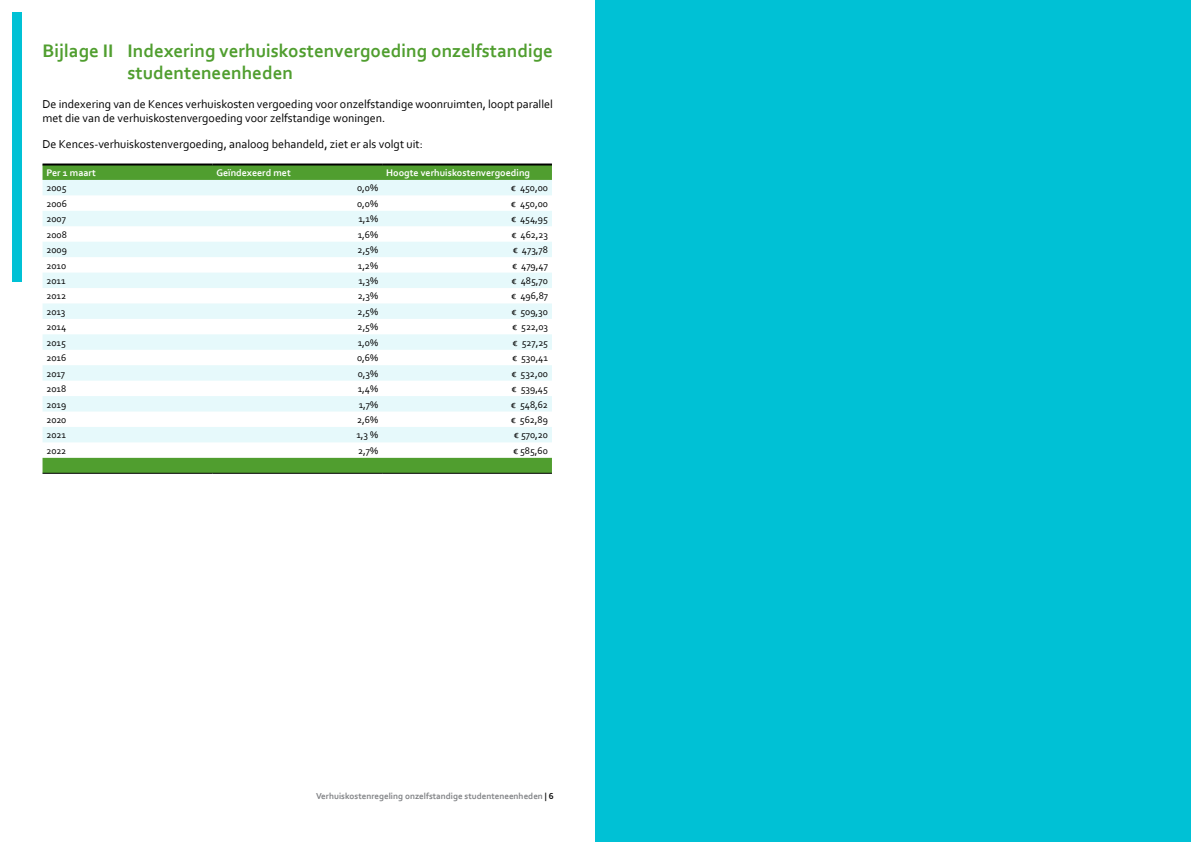
<style>
.page{position:relative;width:1191px;height:842px;background:#fff}
.page>*{position:absolute;margin:0;border:0;box-sizing:border-box;transform-origin:0 0}
.t1{font:700 19px/22.8px "Corbel";color:#509e2f}
.Basis_tekst{font:12px/14.4px "Corbel";color:#000}
.Tabel__cijfers__N{font:10px "Corbel";color:#000}
.Tabel__basistekst{font:10px "Corbel";color:#000}
.Tabel__header_footer{font:700 10px "Corbel";color:#fff}
.t2{font:700 9px "Corbel";color:#808285}
.s1{color:#000}
</style>
<div class="page">
<div style="left:595px;top:0;width:596px;height:842px;background:#00c1d5"></div>
<div style="left:12px;top:12px;width:10px;height:269px;background:#00c1d5"></div>
<svg style="left:43px;top:165px;width:509px;height:308px;fill:#509e2f"></svg>
<svg style="left:43px;top:180px;width:509px;height:262px;fill:#e8f9fb"></svg>
<hr style="left:43px;top:163px;width:169px;height:2px;background:#000">
<hr style="left:212px;top:163px;width:170px;height:2px;background:#000">
<hr style="left:382px;top:163px;width:170px;height:2px;background:#000">
<hr style="left:43px;top:473px;width:169px;height:1px;background:#000">
<hr style="left:212px;top:473px;width:170px;height:1px;background:#000">
<hr style="left:382px;top:473px;width:170px;height:1px;background:#000">
<p class="t1" style="left:128px;top:38px;width:427px;text-indent:-85px">Bijlage II Indexering verhuiskostenvergoeding onzelfstandige studenteneenheden</p>
<p class="Basis_tekst" style="left:43px;top:97px;width:512px">De indexering van de Kences verhuiskosten vergoeding voor onzelfstandige woonruimten, loopt parallel met die van de verhuiskostenvergoeding voor zelfstandige woningen.</p>
<p class="Basis_tekst" style="left:43px;top:137px;width:382px">De Kences-verhuiskostenvergoeding, analoog behandeld, ziet er als volgt uit:</p>
<p class="Tabel__header_footer" style="left:47px;top:166px;width:51px">Per 1 maart</p>
<p class="Tabel__header_footer" style="left:216px;top:166px;width:76px">Geïndexeerd met</p>
<p class="Tabel__header_footer" style="left:386px;top:166px;width:145px">Hoogte verhuiskostenvergoeding</p>
<p class="Tabel__basistekst" style="left:47px;top:182px;width:21px">2005</p>
<p class="Tabel__cijfers__N" style="left:357px;top:182px;width:22px">0,0%</p>
<p class="Tabel__cijfers__N" style="left:511px;top:182px;width:38px">€ 450,00</p>
<p class="Tabel__basistekst" style="left:47px;top:197px;width:22px">2006</p>
<p class="Tabel__cijfers__N" style="left:357px;top:197px;width:22px">0,0%</p>
<p class="Tabel__cijfers__N" style="left:511px;top:197px;width:38px">€ 450,00</p>
<p class="Tabel__basistekst" style="left:47px;top:213px;width:21px">2007</p>
<p class="Tabel__cijfers__N" style="left:358px;top:213px;width:21px">1,1%</p>
<p class="Tabel__cijfers__N" style="left:511px;top:213px;width:38px">€ 454,95</p>
<p class="Tabel__basistekst" style="left:47px;top:228px;width:22px">2008</p>
<p class="Tabel__cijfers__N" style="left:358px;top:228px;width:22px">1,6%</p>
<p class="Tabel__cijfers__N" style="left:511px;top:228px;width:38px">€ 462,23</p>
<p class="Tabel__basistekst" style="left:47px;top:244px;width:22px">2009</p>
<p class="Tabel__cijfers__N" style="left:357px;top:244px;width:22px">2,5%</p>
<p class="Tabel__cijfers__N" style="left:513px;top:244px;width:37px">€ 473,78</p>
<p class="Tabel__basistekst" style="left:47px;top:259px;width:21px">2010</p>
<p class="Tabel__cijfers__N" style="left:358px;top:259px;width:22px">1,2%</p>
<p class="Tabel__cijfers__N" style="left:512px;top:259px;width:37px">€ 479,47</p>
<p class="Tabel__basistekst" style="left:47px;top:274px;width:21px">2011</p>
<p class="Tabel__cijfers__N" style="left:358px;top:274px;width:21px">1,3%</p>
<p class="Tabel__cijfers__N" style="left:511px;top:274px;width:38px">€ 485,70</p>
<p class="Tabel__basistekst" style="left:47px;top:290px;width:21px">2012</p>
<p class="Tabel__cijfers__N" style="left:358px;top:290px;width:22px">2,3%</p>
<p class="Tabel__cijfers__N" style="left:511px;top:290px;width:38px">€ 496,87</p>
<p class="Tabel__basistekst" style="left:47px;top:305px;width:20px">2013</p>
<p class="Tabel__cijfers__N" style="left:357px;top:305px;width:22px">2,5%</p>
<p class="Tabel__cijfers__N" style="left:511px;top:305px;width:38px">€ 509,30</p>
<p class="Tabel__basistekst" style="left:47px;top:321px;width:21px">2014</p>
<p class="Tabel__cijfers__N" style="left:357px;top:321px;width:22px">2,5%</p>
<p class="Tabel__cijfers__N" style="left:512px;top:321px;width:37px">€ 522,03</p>
<p class="Tabel__basistekst" style="left:47px;top:336px;width:21px">2015</p>
<p class="Tabel__cijfers__N" style="left:358px;top:336px;width:22px">1,0%</p>
<p class="Tabel__cijfers__N" style="left:512px;top:336px;width:37px">€ 527,25</p>
<p class="Tabel__basistekst" style="left:47px;top:352px;width:21px">2016</p>
<p class="Tabel__cijfers__N" style="left:357px;top:352px;width:23px">0,6%</p>
<p class="Tabel__cijfers__N" style="left:512px;top:352px;width:37px">€ 530,41</p>
<p class="Tabel__basistekst" style="left:47px;top:367px;width:20px">2017</p>
<p class="Tabel__cijfers__N" style="left:358px;top:367px;width:22px">0,3%</p>
<p class="Tabel__cijfers__N" style="left:511px;top:367px;width:38px">€ 532,00</p>
<p class="Tabel__basistekst" style="left:47px;top:383px;width:21px">2018</p>
<p class="Tabel__cijfers__N" style="left:358px;top:383px;width:22px">1,4%</p>
<p class="Tabel__cijfers__N" style="left:511px;top:383px;width:38px">€ 539,45</p>
<p class="Tabel__basistekst" style="left:47px;top:398px;width:21px">2019</p>
<p class="Tabel__cijfers__N" style="left:359px;top:398px;width:21px">1,7%</p>
<p class="Tabel__cijfers__N" style="left:511px;top:398px;width:39px">€ 548,62</p>
<p class="Tabel__basistekst" style="left:47px;top:413px;width:21px">2020</p>
<p class="Tabel__cijfers__N" style="left:357px;top:413px;width:23px">2,6%</p>
<p class="Tabel__cijfers__N" style="left:511px;top:413px;width:39px">€ 562,89</p>
<p class="Tabel__basistekst" style="left:47px;top:429px;width:21px">2021</p>
<p class="Tabel__cijfers__N" style="left:356px;top:429px;width:23px">1,3 %</p>
<p class="Tabel__cijfers__N" style="left:514px;top:429px;width:36px">€ 570,20</p>
<p class="Tabel__basistekst" style="left:47px;top:444px;width:21px">2022</p>
<p class="Tabel__cijfers__N" style="left:358px;top:444px;width:22px">2,7%</p>
<p class="Tabel__cijfers__N" style="left:513px;top:444px;width:36px">€ 585,60</p>
<p class="t2" style="left:316px;top:790px;width:239px">Verhuiskostenregeling onzelfstandige studenteneenheden <span class="s1">| 6</span></p>
</div>
